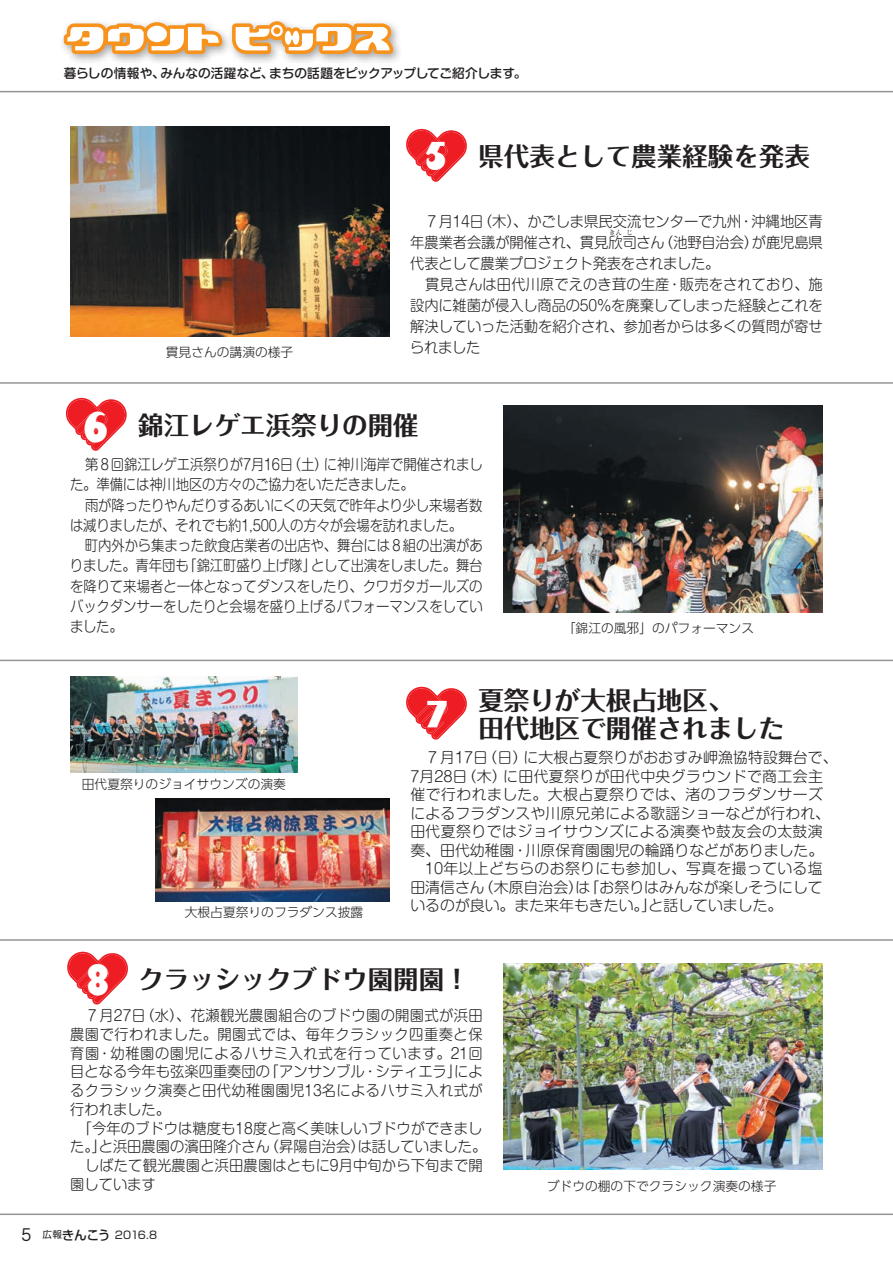
<style>
.page{position:relative;width:893px;height:1263px;background:#fff}
.page>*{position:absolute;margin:0;border:0;box-sizing:border-box;transform-origin:0 0}
.t1{font:37.5px "August Black Alternate";color:#fff}
.t2{font:700 25.5px/28.5px "Folk Pro";color:#231f20}
.t3{font:300 14.85px/21px "Shin M Go Pro";color:#231f20;text-align:right;scale:.96 1}
.t4{font:300 14.85px/20.2px "Shin M Go Pro";color:#231f20;scale:.9 1}
.t5{font:300 14.85px "Shin M Go Pro";color:#231f20}
.t6{font:300 14.85px "Shin M Go Pro";letter-spacing:.025em;color:#231f20}
.t7{font:300 14.85px "Shin M Go Pro";letter-spacing:.02em;color:#231f20;scale:.96 1}
.t8{font:300 14.85px "Shin M Go Pro";letter-spacing:.04em;color:#231f20;scale:.96 1}
.t9{font:300 14.85px "Shin M Go Pro";letter-spacing:.025em;color:#231f20;scale:.96 1}
.t10{font:300 14.85px "Shin M Go Pro";letter-spacing:.035em;color:#231f20;scale:.96 1}
.t11{font:300 14.85px "Shin M Go Pro";letter-spacing:.03em;color:#231f20}
.t12{font:300 14.85px "Shin M Go Pro";letter-spacing:.02em;color:#231f20}
.t13{font:300 12.75px "UD Shin Go Pr 6";color:#231f20}
.t14{font:500 12.75px "Shin M Go Pro";letter-spacing:-.01em;color:#231f20}
.t15{font:10.65px "Shin Go Pr 5";color:#231f20}
.t16{font:300 6.75px "Shin M Go Pro";color:#231f20}
.s1{font-family:"August Black Alternate";font-weight:400;font-size:37.5px;color:#fff}
.s2{font-family:"MOG Romaji B";font-weight:500;font-size:15.9px}
.s3{font-size:9.6px}
.s4{font-weight:500;font-size:12.75px}
</style>
<div class="page">
<hr style="left:0;top:91px;width:893px;height:1px;background:#939598">
<hr style="left:0;top:382px;width:893px;height:2px;background:#939598">
<hr style="left:0;top:660px;width:893px;height:1px;background:#939598">
<hr style="left:0;top:939px;width:893px;height:2px;background:#939598">
<hr style="left:0;top:1213px;width:893px;height:2px;background:#939598">
<img style="left:70px;top:126px;width:319px;height:210px">
<svg style="left:406px;top:129px;width:61px;height:53px"></svg>
<img style="left:504px;top:963px;width:319px;height:206px">
<img style="left:70px;top:676px;width:227px;height:97px">
<img style="left:155px;top:798px;width:235px;height:103px">
<img style="left:504px;top:405px;width:319px;height:207px">
<svg style="left:66px;top:398px;width:61px;height:53px"></svg>
<svg style="left:406px;top:687px;width:61px;height:53px"></svg>
<svg style="left:67px;top:952px;width:61px;height:53px"></svg>
<div style="left:59px;top:17px;width:345px;height:48px;background:#231f20;opacity:.4"></div>
<svg style="left:60px;top:18px;width:338px;height:40px"></svg>
<p class="t14" style="left:64px;top:63px;width:464px">暮らしの情報や、みんなの活躍など、まちの話題をピックアップしてご紹介します。</p>
<p class="t13" style="left:166px;top:341px;width:129px">貫見さんの講演の様子</p>
<h2 class="t2" style="left:424px;top:138px;width:387px"><span class="s1">5</span> 県代表として農業経験を発表</h2>
<p class="t3" style="left:410px;top:209px;width:431px">７月14日（木）、かごしま県民交流センターで九州・沖縄地区青年農業者会議が開催され、貫見欣司さん（池野自治会）が鹿児島県</p>
<p class="t16" style="left:609px;top:227px;width:15px">きん</p>
<p class="t16" style="left:626px;top:227px;width:8px">じ</p>
<p class="t3" style="left:410px;top:251px;width:324px">代表として農業プロジェクト発表をされました。</p>
<p class="t3" style="left:425px;top:272px;width:416px">貫見さんは田代川原でえのき茸の生産・販売をされており、施</p>
<p class="t3" style="left:410px;top:293px;width:431px">設内に雑菌が侵入し商品の50％を廃棄してしまった経験とこれを</p>
<p class="t3" style="left:410px;top:314px;width:431px">解決していった活動を紹介され、参加者からは多くの質問が寄せ</p>
<p class="t3" style="left:410px;top:335px;width:75px">られました</p>
<h2 class="t2" style="left:83px;top:407px;width:337px"><span class="s1">6</span> 錦江レゲエ浜祭りの開催</h2>
<p class="t4" style="left:70px;top:453px;width:460px;text-indent:15px">第８回錦江レゲエ浜祭りが7月16日（土）に神川海岸で開催されました。準備には神川地区の方々のご協力をいただきました。</p>
<p class="t4" style="left:70px;top:493px;width:460px;text-indent:15px">雨が降ったりやんだりするあいにくの天気で昨年より少し来場者数は減りましたが、それでも約1,500人の方々が会場を訪れました。</p>
<p class="t4" style="left:70px;top:534px;width:460px;text-align:justify;text-indent:15px">町内外から集まった飲食店業者の出店や、舞台には８組の出演がありました。青年団も「錦江町盛り上げ隊」として出演をしました。舞台を降りて来場者と一体となってダンスをしたり、クワガタガールズのバックダンサーをしたりと会場を盛り上げるパフォーマンスをしていました。</p>
<p class="t13" style="left:563px;top:618px;width:193px">「錦江の風邪」のパフォーマンス</p>
<p class="t13" style="left:82px;top:774px;width:206px">田代夏祭りのジョイサウンズの演奏</p>
<p class="t13" style="left:185px;top:902px;width:180px">大根占夏祭りのフラダンス披露</p>
<h1 class="t1" style="left:425px;top:682px;width:26px">7</h1>
<h2 class="t2" style="left:478px;top:682px;width:307px">夏祭りが大根占地区、<br>田代地区で開催されました</h2>
<p class="t5" style="left:425px;top:746px;width:414px">７月17日（日）に大根占夏祭りがおおすみ岬漁協特設舞台で、</p>
<p class="t6" style="left:410px;top:764px;width:414px">7月28日（木）に田代夏祭りが田代中央グラウンドで商工会主</p>
<p class="t11" style="left:410px;top:783px;width:414px">催で行われました。大根占夏祭りでは、渚のフラダンサーズ</p>
<p class="t5" style="left:410px;top:801px;width:421px">によるフラダンスや川原兄弟による歌謡ショーなどが行われ、</p>
<p class="t6" style="left:410px;top:820px;width:414px">田代夏祭りではジョイサウンズによる演奏や鼓友会の太鼓演</p>
<p class="t5" style="left:410px;top:838px;width:414px">奏、田代幼稚園・川原保育園園児の輪踊りなどがありました。</p>
<p class="t12" style="left:425px;top:857px;width:399px">10年以上どちらのお祭りにも参加し、写真を撮っている塩</p>
<p class="t5" style="left:410px;top:875px;width:414px">田清信さん（木原自治会）は「お祭りはみんなが楽しそうにして</p>
<p class="t5" style="left:410px;top:893px;width:374px">いるのが良い。また来年もきたい。」と話していました。</p>
<h1 class="t1" style="left:86px;top:955px;width:25px">8</h1>
<h2 class="t2" style="left:138px;top:961px;width:333px">クラッシックブドウ園開園！</h2>
<p class="t7" style="left:85px;top:1004px;width:416px">７月27日（水）、花瀬観光農園組合のブドウ園の開園式が浜田</p>
<p class="t10" style="left:70px;top:1022px;width:431px">農園で行われました。開園式では、毎年クラシック四重奏と保</p>
<p class="t8" style="left:70px;top:1041px;width:431px">育園・幼稚園の園児によるハサミ入れ式を行っています。21回</p>
<p class="t3" style="left:70px;top:1059px;width:431px">目となる今年も弦楽四重奏団の「アンサンブル・シティエラ」によ</p>
<p class="t9" style="left:70px;top:1079px;width:431px">るクラシック演奏と田代幼稚園園児13名によるハサミ入れ式が</p>
<p class="t3" style="left:70px;top:1097px;width:106px">行われました。</p>
<p class="t3" style="left:78px;top:1116px;width:423px">「今年のブドウは糖度も18度と高く美味しいブドウができまし</p>
<p class="t3" style="left:70px;top:1134px;width:435px">た。」と浜田農園の濱田隆介さん（昇陽自治会）は話していました。</p>
<p class="t3" style="left:85px;top:1153px;width:416px">しばたて観光農園と浜田農園はともに9月中旬から下旬まで開</p>
<p class="t3" style="left:70px;top:1172px;width:91px">園しています</p>
<p class="t15" style="left:21px;top:1226px;width:137px"><span class="s2">5</span> <span class="s3">広報</span><span class="s4">きんこう</span> 2016.8</p>
<p class="t13" style="left:547px;top:1176px;width:231px">ブドウの棚の下でクラシック演奏の様子</p>
</div>
